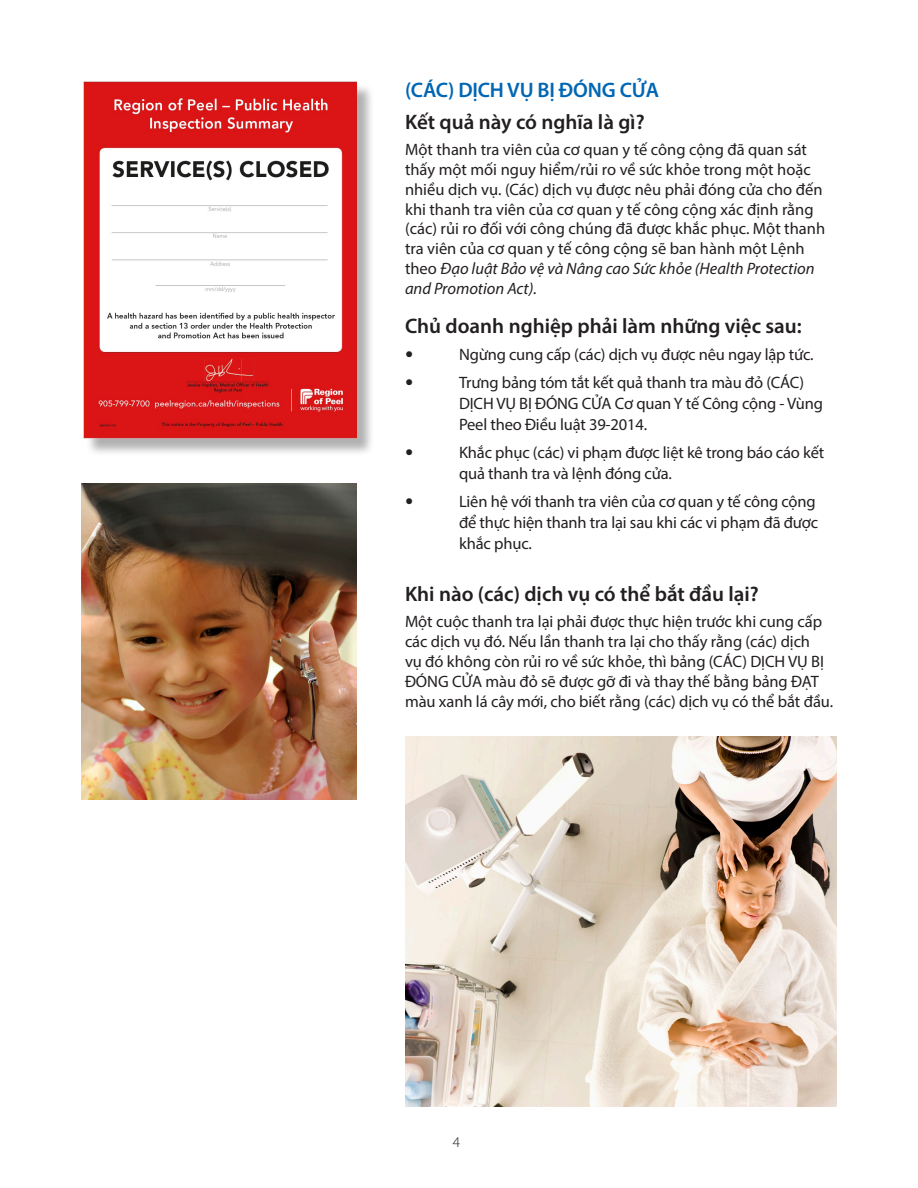
<style>
.page{position:relative;width:918px;height:1188px;background:#fff}
.page>*{position:absolute;margin:0;border:0;box-sizing:border-box;transform-origin:0 0}
.body{font:600 21px "Myriad Pro";color:#231f20}
.bullet{font:600 21px "Myriad Pro";color:#231f20}
.t1{font:600 21px "Myriad Pro";letter-spacing:-.01em;color:#0166b3}
.body-2{font:16.5px/19.8px "Myriad Pro";letter-spacing:-.005em;color:#231f20}
.bullet-2{font:16.5px/21px "Myriad Pro";letter-spacing:-.01em;color:#231f20}
.bullet-3{font:16.5px "Avenir";color:#231f20}
.t2{font:300 15px "Myriad Pro";color:#231f20}
.s1{font-style:italic}
</style>
<div class="page">
<div style="left:85px;top:83px;width:290px;height:374px;background:#231f20;opacity:.35"></div>
<img style="left:83px;top:81px;width:273px;height:357px">
<img style="left:405px;top:737px;width:432px;height:370px">
<img style="left:81px;top:483px;width:275px;height:316px">
<p class="t1" style="left:405px;top:76px;width:256px">(CÁC) DỊCH VỤ BỊ ĐÓNG CỬA</p>
<p class="body" style="left:405px;top:108px;width:241px">Kết quả này có nghĩa là gì?</p>
<p class="body-2" style="left:405px;top:140px;width:422px">Một thanh tra viên của cơ quan y tế công cộng đã quan sát thấy một mối nguy hiểm/rủi ro về sức khỏe trong một hoặc nhiều dịch vụ. (Các) dịch vụ được nêu phải đóng cửa cho đến khi thanh tra viên của cơ quan y tế công cộng xác định rằng (các) rủi ro đối với công chúng đã được khắc phục. Một thanh tra viên của cơ quan y tế công cộng sẽ ban hành một Lệnh theo <span class="s1">Đạo luật Bảo vệ và Nâng cao Sức khỏe (Health Protection and Promotion Act).</span></p>
<p class="body" style="left:405px;top:312px;width:398px">Chủ doanh nghiệp phải làm những việc sau:</p>
<p class="bullet-3" style="left:405px;top:341px;width:10px">•</p>
<p class="bullet-2" style="left:459px;top:344px;width:356px">Ngừng cung cấp (các) dịch vụ được nêu ngay lập tức.</p>
<p class="bullet-3" style="left:405px;top:369px;width:10px">•</p>
<p class="bullet-2" style="left:459px;top:372px;width:365px">Trưng bảng tóm tắt kết quả thanh tra màu đỏ (CÁC)<br>DỊCH VỤ BỊ ĐÓNG CỬA Cơ quan Y tế Công cộng - Vùng<br>Peel theo Điều luật 39-2014.</p>
<p class="bullet-3" style="left:405px;top:439px;width:10px">•</p>
<p class="bullet-2" style="left:459px;top:442px;width:367px">Khắc phục (các) vi phạm được liệt kê trong báo cáo kết quả thanh tra và lệnh đóng cửa.</p>
<p class="bullet-3" style="left:405px;top:488px;width:10px">•</p>
<p class="bullet-2" style="left:459px;top:490px;width:361px">Liên hệ với thanh tra viên của cơ quan y tế công cộng để thực hiện thanh tra lại sau khi các vi phạm đã được khắc phục.</p>
<p class="bullet" style="left:405px;top:580px;width:355px">Khi nào (các) dịch vụ có thể bắt đầu lại?</p>
<p class="body-2" style="left:405px;top:612px;width:430px">Một cuộc thanh tra lại phải được thực hiện trước khi cung cấp các dịch vụ đó. Nếu lần thanh tra lại cho thấy rằng (các) dịch<br>vụ đó không còn rủi ro về sức khỏe, thì bảng (CÁC) DỊCH VỤ BỊ ĐÓNG CỬA màu đỏ sẽ được gỡ đi và thay thế bằng bảng ĐẠT màu xanh lá cây mới, cho biết rằng (các) dịch vụ có thể bắt đầu.</p>
<p class="t2" style="left:453px;top:1133px;width:9px">4</p>
</div>
